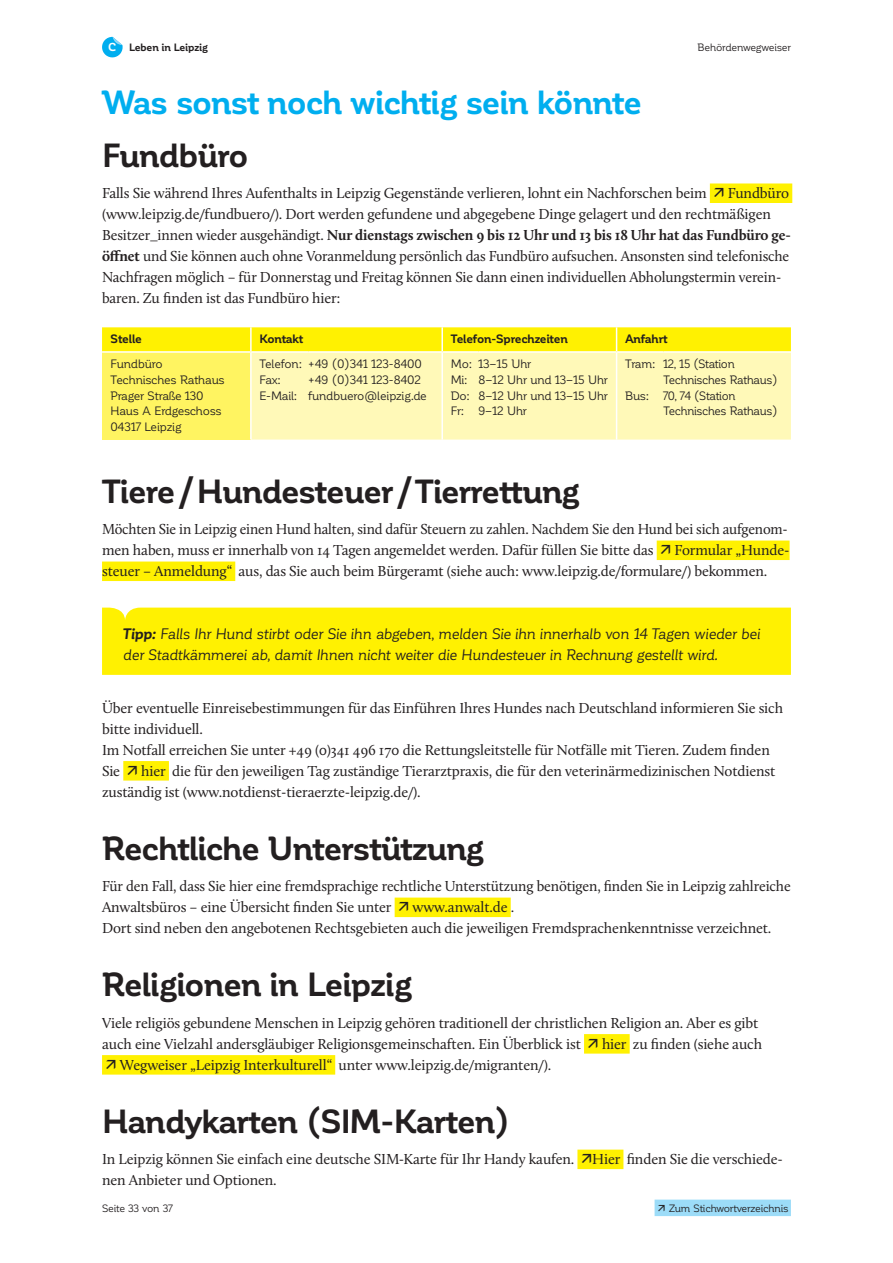
<style>
.page{position:relative;width:893px;height:1263px;background:#fff}
.page>*{position:absolute;margin:0;border:0;box-sizing:border-box;transform-origin:0 0}
.ULWC_Ü2_Behörde_22_2{font:700 33px "Corporative";letter-spacing:-.025em;color:#231f20}
.ULWC_Ü1_22_24_blau{font:700 33px "Corporative";letter-spacing:-.035em;color:#00aeef}
.ULWC_Text_10_14{font:700 33px "Corporative";letter-spacing:-.025em;color:#231f20}
.ULWC_Text_10_14-2{font:15px/21px "Calluna";letter-spacing:-.01em;color:#231f20}
.ULWC_Tippkasten{font:italic 15px/21px "Corporative";letter-spacing:-.015em;color:#231f20}
.ULWC_Tabelle_8_10_5{font:12px/15.8px "Corporative";letter-spacing:-.02em;color:#231f20}
.ULWC_Tabelle_8_10_5-2{font:12px "Corporative";color:#231f20}
.ULWC_Tabelle_8_10_5-3{font:700 12px "Corporative";letter-spacing:-.015em;color:#231f20}
.t1{font:700 11.4px "Corporative";color:#fff}
.t2{font:10.5px "Corporative";letter-spacing:-.02em;color:#231f20}
.ULWC_Kolumnentitel_7{font:700 10.5px "Corporative";letter-spacing:-.01em;color:#231f20}
.s1{font-weight:700}
.s2{color:#9cdcf8}
</style>
<div class="page">
<div style="left:102px;top:608px;width:689px;height:67px;background:#fff101"></div>
<div style="left:655px;top:1199px;width:136px;height:17px;background:#9cdcf8"></div>
<svg style="left:102px;top:37px;width:21px;height:21px"></svg>
<div style="left:710px;top:183px;width:82px;height:20px;background:#fff101"></div>
<div style="left:657px;top:540px;width:133px;height:20px;background:#fff101"></div>
<div style="left:102px;top:561px;width:133px;height:20px;background:#fff101"></div>
<div style="left:123px;top:761px;width:46px;height:19px;background:#fff101"></div>
<div style="left:395px;top:897px;width:116px;height:20px;background:#fff101"></div>
<div style="left:584px;top:1034px;width:46px;height:19px;background:#fff101"></div>
<div style="left:102px;top:1055px;width:233px;height:19px;background:#fff101"></div>
<div style="left:577px;top:1149px;width:46px;height:20px;background:#fff101"></div>
<div style="left:102px;top:352px;width:149px;height:88px;background:#fff461"></div>
<div style="left:252px;top:353px;width:539px;height:87px;background:#fff9b8"></div>
<div style="left:102px;top:327px;width:689px;height:24px;background:#fff101"></div>
<hr style="left:102px;top:351px;width:149px;height:2px;background:#fff">
<hr style="left:250px;top:353px;width:2px;height:87px;background:#fff">
<hr style="left:441px;top:353px;width:2px;height:87px;background:#fff">
<hr style="left:616px;top:353px;width:1px;height:87px;background:#fff">
<p class="t1" style="left:108px;top:41px;width:10px">C</p>
<p class="ULWC_Kolumnentitel_7" style="left:129px;top:42px;width:80px">Leben in Leipzig</p>
<p class="t2" style="left:698px;top:42px;width:95px">Behördenwegweiser</p>
<p class="ULWC_Ü1_22_24_blau" style="left:102px;top:84px;width:541px">Was sonst noch wichtig sein könnte</p>
<p class="ULWC_Ü2_Behörde_22_2" style="left:102px;top:137px;width:148px">Fundbüro</p>
<p class="ULWC_Text_10_14-2" style="left:102px;top:182px;width:606px">Falls Sie während Ihres Aufenthalts in Leipzig Gegenstände verlieren, lohnt ein Nachforschen beim</p>
<p class="ULWC_Text_10_14-2" style="left:102px;top:182px;width:690px;text-indent:626px">Fundbüro (www.leipzig.de/fundbuero/). Dort werden gefundene und abgegebene Dinge gelagert und den rechtmäßigen Besitzer_innen wieder ausgehändigt. <span class="s1">Nur dienstags zwischen 9 bis 12 Uhr und 13 bis 18 Uhr hat das Fundbüro ge&shy;öffnet</span> und Sie können auch ohne Voranmeldung persönlich das Fundbüro aufsuchen. Ansonsten sind telefonische Nachfragen möglich – für Donnerstag und Freitag können Sie dann einen individuellen Abholungstermin verein&shy;baren. Zu finden ist das Fundbüro hier:</p>
<p class="ULWC_Tabelle_8_10_5-3" style="left:111px;top:333px;width:33px">Stelle</p>
<p class="ULWC_Tabelle_8_10_5-3" style="left:259px;top:333px;width:45px">Kontakt</p>
<p class="ULWC_Tabelle_8_10_5-3" style="left:451px;top:333px;width:119px">Telefon-Sprechzeiten</p>
<p class="ULWC_Tabelle_8_10_5-3" style="left:625px;top:333px;width:44px">Anfahrt</p>
<p class="ULWC_Tabelle_8_10_5" style="left:111px;top:356px;width:54px">Fundbüro</p>
<p class="ULWC_Tabelle_8_10_5" style="left:111px;top:372px;width:116px">Technisches Rathaus</p>
<p class="ULWC_Tabelle_8_10_5" style="left:111px;top:388px;width:95px">Prager Straße 130</p>
<p class="ULWC_Tabelle_8_10_5" style="left:111px;top:403px;width:113px">Haus A Erdgeschoss</p>
<p class="ULWC_Tabelle_8_10_5-2" style="left:111px;top:420px;width:72px">04317 Leipzig</p>
<p class="ULWC_Tabelle_8_10_5-2" style="left:308px;top:357px;width:115px">+49 (0)341 123-8400</p>
<p class="ULWC_Tabelle_8_10_5-2" style="left:308px;top:373px;width:114px">+49 (0)341 123-8402</p>
<p class="ULWC_Tabelle_8_10_5" style="left:308px;top:388px;width:120px">fundbuero@leipzig.de</p>
<p class="ULWC_Tabelle_8_10_5" style="left:663px;top:356px;width:116px">12, 15 (Station<br>Technisches Rathaus)</p>
<p class="ULWC_Tabelle_8_10_5" style="left:663px;top:388px;width:116px">70, 74 (Station<br>Technisches Rathaus)</p>
<p class="ULWC_Tabelle_8_10_5" style="left:259px;top:356px;width:44px">Telefon:</p>
<p class="ULWC_Tabelle_8_10_5" style="left:259px;top:372px;width:23px">Fax:</p>
<p class="ULWC_Tabelle_8_10_5" style="left:259px;top:388px;width:39px">E-Mail:</p>
<p class="ULWC_Tabelle_8_10_5" style="left:478px;top:356px;width:54px">13–15 Uhr</p>
<p class="ULWC_Tabelle_8_10_5" style="left:478px;top:372px;width:131px">8–12 Uhr und 13–15 Uhr</p>
<p class="ULWC_Tabelle_8_10_5" style="left:478px;top:388px;width:131px">8–12 Uhr und 13–15 Uhr</p>
<p class="ULWC_Tabelle_8_10_5" style="left:478px;top:403px;width:50px">9–12 Uhr</p>
<p class="ULWC_Tabelle_8_10_5" style="left:451px;top:356px;width:23px">Mo:</p>
<p class="ULWC_Tabelle_8_10_5" style="left:451px;top:372px;width:18px">Mi:</p>
<p class="ULWC_Tabelle_8_10_5" style="left:451px;top:388px;width:20px">Do:</p>
<p class="ULWC_Tabelle_8_10_5" style="left:451px;top:403px;width:15px">Fr:</p>
<p class="ULWC_Tabelle_8_10_5" style="left:625px;top:356px;width:32px">Tram:</p>
<p class="ULWC_Tabelle_8_10_5" style="left:625px;top:388px;width:25px">Bus:</p>
<p class="ULWC_Text_10_14" style="left:102px;top:473px;width:479px">Tiere/Hundesteuer/Tierrettung</p>
<p class="ULWC_Text_10_14-2" style="left:102px;top:518px;width:687px">Möchten Sie in Leipzig einen Hund halten, sind dafür Steuern zu zahlen. Nachdem Sie den Hund bei sich aufgenom&shy;men haben, muss er innerhalb von 14 Tagen angemeldet werden. Dafür füllen Sie bitte das</p>
<p class="ULWC_Text_10_14-2" style="left:102px;top:539px;width:687px;text-indent:573px">Formular „Hunde&shy;steuer – Anmeldung“ aus, das Sie auch beim Bürgeramt (siehe auch: www.leipzig.de/formulare/) bekommen.</p>
<p class="ULWC_Tippkasten" style="left:123px;top:623px;width:639px"><span class="s1">Tipp:</span> Falls Ihr Hund stirbt oder Sie ihn abgeben, melden Sie ihn innerhalb von 14 Tagen wieder bei der Stadtkämmerei ab, damit Ihnen nicht weiter die Hundesteuer in Rechnung gestellt wird.</p>
<p class="ULWC_Text_10_14-2" style="left:102px;top:697px;width:683px">Über eventuelle Einreisebestimmungen für das Einführen Ihres Hundes nach Deutschland informieren Sie sich bitte individuell.<br>Im Notfall erreichen Sie unter +49 (0)341 496 170 die Rettungsleitstelle für Notfälle mit Tieren. Zudem finden Sie</p>
<p class="ULWC_Text_10_14-2" style="left:102px;top:760px;width:675px;text-indent:39px">hier die für den jeweiligen Tag zuständige Tierarztpraxis, die für den veterinärmedizinischen Notdienst zuständig ist (www.notdienst-tieraerzte-leipzig.de/).</p>
<p class="ULWC_Ü2_Behörde_22_2" style="left:102px;top:830px;width:383px">Rechtliche Unterstützung</p>
<p class="ULWC_Text_10_14-2" style="left:102px;top:875px;width:690px">Für den Fall, dass Sie hier eine fremdsprachige rechtliche Unterstützung benötigen, finden Sie in Leipzig zahlreiche<br>Anwaltsbüros – eine Übersicht finden Sie unter</p>
<p class="ULWC_Text_10_14-2" style="left:102px;top:896px;width:671px;text-indent:311px">www.anwalt.de .<br>Dort sind neben den angebotenen Rechtsgebieten auch die jeweiligen Fremdsprachenkenntnisse verzeichnet.</p>
<p class="ULWC_Ü2_Behörde_22_2" style="left:102px;top:966px;width:312px">Religionen in Leipzig</p>
<p class="ULWC_Text_10_14-2" style="left:102px;top:1012px;width:658px">Viele religiös gebundene Menschen in Leipzig gehören traditionell der christlichen Religion an. Aber es gibt auch eine Vielzahl andersgläubiger Religionsgemeinschaften. Ein Überblick ist</p>
<p class="ULWC_Text_10_14-2" style="left:602px;top:1033px;width:162px">hier zu finden (siehe auch</p>
<p class="ULWC_Text_10_14-2" style="left:120px;top:1054px;width:433px">Wegweiser „Leipzig Interkulturell“ unter www.leipzig.de/migranten/).</p>
<p class="ULWC_Ü2_Behörde_22_2" style="left:102px;top:1103px;width:409px">Handykarten (SIM-Karten)</p>
<p class="ULWC_Text_10_14-2" style="left:102px;top:1148px;width:682px">In Leipzig können Sie einfach eine deutsche SIM-Karte für Ihr Handy kaufen. Hier finden Sie die verschiede&shy;nen Anbieter und Optionen.</p>
<p class="t2" style="left:102px;top:1202px;width:72px">Seite 33 von 37</p>
<p class="t2" style="left:669px;top:1202px;width:123px">Zum Stichwortverzeichnis<span class="s2">.</span></p>
</div>
